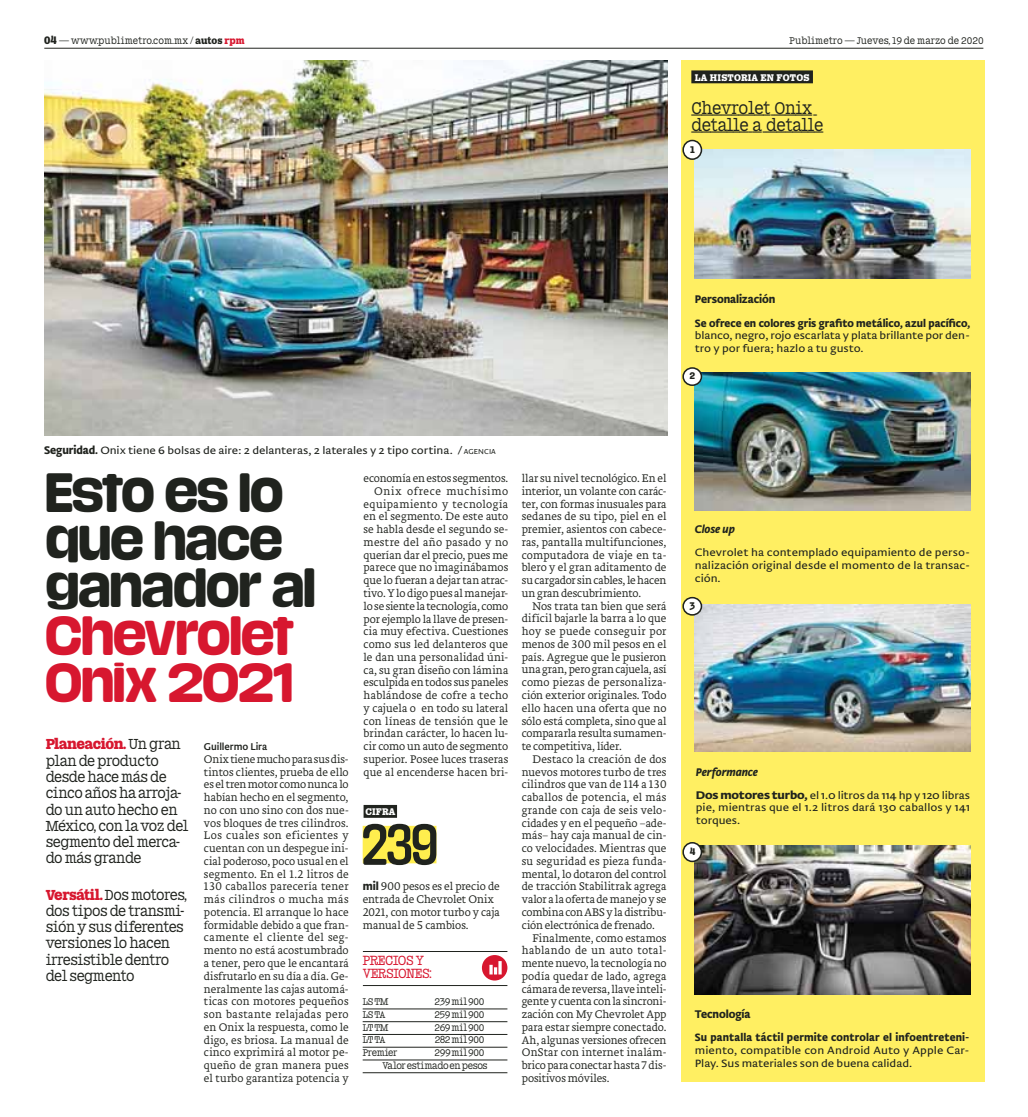
<style>
.page{position:relative;width:1028px;height:1117px;background:#fff}
.page>*{position:absolute;margin:0;border:0;box-sizing:border-box;transform-origin:0 0}
.t1{font:semi-condensed 50px "Media Rond";color:#20231e}
.t2{font:700 47.5px/47.5px "Media Rond";color:#20231e}
.t3{font:700 47.5px/47.5px "Media Rond";color:#d7172f}
.t4{font:17.5px/17.5px "Media Typewriter Underline";letter-spacing:-.02em;color:#20231e}
.t5{font:15px/16.2px "Media Typewriter";letter-spacing:-.03em;color:#20231e}
.t6{font:13.75px/12.8px "Media Typewriter";letter-spacing:-.03em;color:#d7172f}
.t7{font:200 11.5px/12.8px "Brioni Text Std";color:#20231e;text-align:justify}
.t8{font:700 11.5px "Brioni Sans Std";letter-spacing:-.01em;color:#20231e}
.t9{font:italic 700 11.5px "Brioni Sans Std";letter-spacing:-.01em;color:#20231e}
.t10{font:300 11px/12.8px "Brioni Sanst Std";letter-spacing:-.005em;color:#20231e;scale:1.12 1}
.t11{font:700 11px "Brioni Sans Std";letter-spacing:.01em;color:#20231e}
.t12{font:10.25px "Brioni Sanst Std";letter-spacing:-.005em;color:#20231e}
.t13{font:10px/12.8px "Media Typewriter";letter-spacing:-.02em;color:#20231e}
.t14{font:10px "Media Typewriter";color:#20231e}
.t15{font:700 10px "Media Typewriter";letter-spacing:.02em;color:#fff}
.t16{font:700 10px "Media Typewriter";color:#20231e}
.s1{font-weight:700;font-size:11.25px}
.s2{font-weight:700}
.s3{font-weight:700;color:#d7172f}
.s4{font-family:"Brioni Sans Std";font-weight:700;font-size:11.5px}
.s5{font-size:7.5px}
.s6{font-family:"Brioni Sans Std";font-weight:700}
</style>
<div class="page">
<hr style="left:363px;top:950px;width:144px;height:1px;background:#20231e">
<hr style="left:363px;top:984px;width:144px;height:1px;background:#20231e">
<svg style="left:482px;top:954px;width:25px;height:26px"></svg>
<svg style="left:489px;top:964px;width:8px;height:10px"></svg>
<hr style="left:498px;top:960px;width:3px;height:14px;background:#fff">
<hr style="left:363px;top:1008px;width:144px;height:1px;background:#20231e">
<hr style="left:363px;top:1021px;width:144px;height:1px;background:#20231e">
<hr style="left:363px;top:1033px;width:144px;height:1px;background:#20231e">
<hr style="left:363px;top:1046px;width:144px;height:1px;background:#20231e">
<hr style="left:363px;top:1059px;width:144px;height:1px;background:#20231e">
<hr style="left:363px;top:1072px;width:144px;height:1px;background:#20231e">
<div style="left:363px;top:825px;width:73px;height:38px;background:#ffee4e"></div>
<div style="left:363px;top:804px;width:34px;height:13px;background:#20231e"></div>
<img style="left:44px;top:61px;width:623px;height:374px">
<div style="left:680px;top:60px;width:304px;height:1021px;background:#ffef62"></div>
<div style="left:691px;top:70px;width:122px;height:13px;background:#20231e"></div>
<img style="left:695px;top:150px;width:275px;height:128px">
<img style="left:695px;top:373px;width:275px;height:137px">
<img style="left:695px;top:604px;width:275px;height:147px">
<img style="left:695px;top:845px;width:275px;height:149px">
<div style="left:683px;top:842px;width:18px;height:19px;background:#fff;border-radius:50%"></div>
<div style="left:682px;top:841px;width:20px;height:21px;border:2px solid #20231e;border-radius:50%"></div>
<div style="left:683px;top:597px;width:18px;height:17px;background:#fff;border-radius:50%"></div>
<div style="left:682px;top:596px;width:20px;height:19px;border:2px solid #20231e;border-radius:50%"></div>
<div style="left:683px;top:368px;width:18px;height:17px;background:#fff;border-radius:50%"></div>
<div style="left:682px;top:367px;width:20px;height:19px;border:2px solid #20231e;border-radius:50%"></div>
<div style="left:683px;top:140px;width:18px;height:19px;background:#fff;border-radius:50%"></div>
<div style="left:682px;top:140px;width:20px;height:20px;border:2px solid #20231e;border-radius:50%"></div>
<hr style="left:44px;top:48px;width:939px;height:1px;background:#20231e">
<p class="t14" style="left:44px;top:36px;width:202px"><span class="s1">04</span> — www.publimetro.com.mx / <span class="s2">autos</span> <span class="s3">rpm</span></p>
<p class="t14" style="left:789px;top:36px;width:196px">Publimetro — Jueves, 19 de marzo de 2020</p>
<p class="t15" style="left:695px;top:72px;width:116px">LA HISTORIA EN FOTOS</p>
<h3 class="t4" style="left:691px;top:99px;width:134px">Chevrolet Onix detalle a detalle</h3>
<p class="t16" style="left:690px;top:144px;width:6px">1</p>
<p class="t8" style="left:695px;top:294px;width:82px">Personalización</p>
<p class="t11" style="left:695px;top:318px;width:277px">Se ofrece en colores gris grafito metálico, azul pacífico,</p>
<p class="t10" style="left:695px;top:330px;width:247px">blanco, negro, rojo escarlata y plata brillante por den&shy;tro y por fuera; hazlo a tu gusto.</p>
<p class="t16" style="left:689px;top:371px;width:7px">2</p>
<p class="t10" style="left:44px;top:444px;width:405px"><span class="s4">Seguridad.</span> Onix tiene 6 bolsas de aire: 2 delanteras, 2 laterales y 2 tipo cortina. / <span class="s5">AGENCIA</span></p>
<h2 class="t2" style="left:46px;top:472px;width:271px">Esto es lo que hace ganador al</h2>
<h2 class="t3" style="left:46px;top:614px;width:250px">Chevrolet<br>Onix 2021</h2>
<p class="t12" style="left:204px;top:740px;width:65px">Guillermo Lira</p>
<p class="t7" style="left:204px;top:753px;width:146px">Onix tiene mucho para sus dis&shy;tintos clientes, prueba de ello es el tren motor como nunca lo habían hecho en el segmento, no con uno sino con dos nue&shy;vos bloques de tres cilindros.<br>Los cuales son eficientes y cuentan con un despegue ini&shy;cial poderoso, poco usual en el segmento. En el 1.2 litros de 130 caballos parecería tener más cilindros o mucha más potencia. El arranque lo hace formidable debido a que fran&shy;camente el cliente del seg&shy;mento no está acostumbrado a tener, pero que le encantará disfrutarlo en su día a día. Ge&shy;neralmente las cajas automá&shy;ticas con motores pequeños son bastante relajadas pero en Onix la respuesta, como le digo, es briosa. La manual de cinco exprimirá al motor pe&shy;queño de gran manera pues el turbo garantiza potencia y</p>
<h3 class="t5" style="left:46px;top:736px;width:144px"><span class="s3">Planeación.</span> Un gran plan de producto desde hace más de cinco años ha arroja&shy;do un auto hecho en<br>México, con la voz del segmento del merca&shy;do más grande</h3>
<h3 class="t5" style="left:46px;top:886px;width:143px"><span class="s3">Versátil.</span> Dos motores, dos tipos de transmi&shy;sión y sus diferentes versiones lo hacen irresistible dentro del segmento</h3>
<p class="t7" style="left:363px;top:473px;width:146px;text-align:right">economía en estos segmentos.<br>Onix ofrece muchísimo equipamiento y tecnología en el segmento. De este auto se habla desde el segundo se&shy;mestre del año pasado y no querían dar el precio, pues me parece que no imaginábamos que lo fueran a dejar tan atrac&shy;tivo. Y lo digo pues al manejar&shy;lo se siente la tecnología, como por ejemplo la llave de presen&shy;cia muy efectiva. Cuestiones como sus led delanteros que le dan una personalidad úni&shy;ca, su gran diseño con lámina esculpida en todos sus paneles hablándose de cofre a techo y cajuela o en todo su lateral con líneas de tensión que le brindan carácter, lo hacen lu&shy;cir como un auto de segmento superior. Posee luces traseras que al encenderse hacen bri-</p>
<p class="t7" style="left:522px;top:473px;width:146px">llar su nivel tecnológico. En el interior, un volante con carác&shy;ter, con formas inusuales para sedanes de su tipo, piel en el premier, asientos con cabece&shy;ras, pantalla multifunciones, computadora de viaje en ta&shy;blero y el gran aditamento de su cargador sin cables, le hacen un gran descubrimiento.</p>
<p class="t7" style="left:522px;top:600px;width:146px;text-indent:11px">Nos trata tan bien que será difícil bajarle la barra a lo que hoy se puede conseguir por menos de 300 mil pesos en el país. Agregue que le pusieron una gran, pero gran cajuela, así como piezas de personaliza&shy;ción exterior originales. Todo ello hacen una oferta que no sólo está completa, sino que al compararla resulta sumamen&shy;te competitiva, líder.</p>
<p class="t7" style="left:522px;top:753px;width:146px;text-indent:11px">Destaco la creación de dos nuevos motores turbo de tres cilindros que van de 114 a 130 caballos de potencia, el más grande con caja de seis velo&shy;cidades y en el pequeño –ade&shy;más– hay caja manual de cin&shy;co velocidades. Mientras que su seguridad es pieza funda&shy;mental, lo dotaron del control de tracción Stabilitrak agrega valor a la oferta de manejo y se combina con ABS y la distribu&shy;ción electrónica de frenado.</p>
<p class="t7" style="left:522px;top:932px;width:146px;text-indent:11px">Finalmente, como estamos hablando de un auto total&shy;mente nuevo, la tecnología no podía quedar de lado, agrega cámara de reversa, llave inteli&shy;gente y cuenta con la sincroni&shy;zación con My Chevrolet App para estar siempre conectado.<br>Ah, algunas versiones ofrecen OnStar con internet inalám&shy;brico para conectar hasta 7 dis&shy;positivos móviles.</p>
<p class="t15" style="left:365px;top:806px;width:32px">CIFRA</p>
<h1 class="t1" style="left:363px;top:818px;width:76px">239</h1>
<p class="t7" style="left:363px;top:881px;width:139px;text-align:left"><span class="s6">mil</span> 900 pesos es el precio de entrada de Chevrolet Onix<br>2021, con motor turbo y caja manual de 5 cambios.</p>
<p class="t6" style="left:363px;top:954px;width:71px">PRECIOS Y<br>VERSIONES:</p>
<p class="t13" style="left:363px;top:995px;width:27px">LS TM</p>
<p class="t13" style="left:434px;top:995px;width:51px">239 mil 900</p>
<p class="t13" style="left:363px;top:1008px;width:24px">LS TA</p>
<p class="t13" style="left:434px;top:1008px;width:51px">259 mil 900</p>
<p class="t13" style="left:363px;top:1021px;width:27px">LT TM</p>
<p class="t13" style="left:434px;top:1021px;width:51px">269 mil 900</p>
<p class="t13" style="left:363px;top:1033px;width:24px">LT TA</p>
<p class="t13" style="left:434px;top:1033px;width:51px">282 mil 900</p>
<p class="t13" style="left:363px;top:1046px;width:36px">Premier</p>
<p class="t13" style="left:382px;top:1046px;width:107px;text-indent:52px">299 mil 900<br>Valor estimado en pesos</p>
<p class="t9" style="left:695px;top:522px;width:41px">Close up</p>
<p class="t10" style="left:695px;top:546px;width:247px;text-align:justify">Chevrolet ha contemplado equipamiento de perso&shy;nalización original desde el momento de la transac&shy;ción.</p>
<p class="t16" style="left:689px;top:600px;width:7px">3</p>
<p class="t9" style="left:696px;top:764px;width:64px">Performance</p>
<p class="t10" style="left:696px;top:789px;width:246px;text-align:justify"><span class="s4">Dos motores turbo,</span> el 1.0 litros da 114 hp y 120 libras pie, mientras que el 1.2 litros dará 130 caballos y 141 torques.</p>
<p class="t16" style="left:689px;top:846px;width:7px">4</p>
<p class="t8" style="left:695px;top:1008px;width:57px">Tecnología</p>
<p class="t11" style="left:695px;top:1032px;width:276px">Su pantalla táctil permite controlar el infoentreteni-</p>
<p class="t10" style="left:695px;top:1044px;width:247px">miento, compatible con Android Auto y Apple Car-<br>Play. Sus materiales son de buena calidad.</p>
</div>
